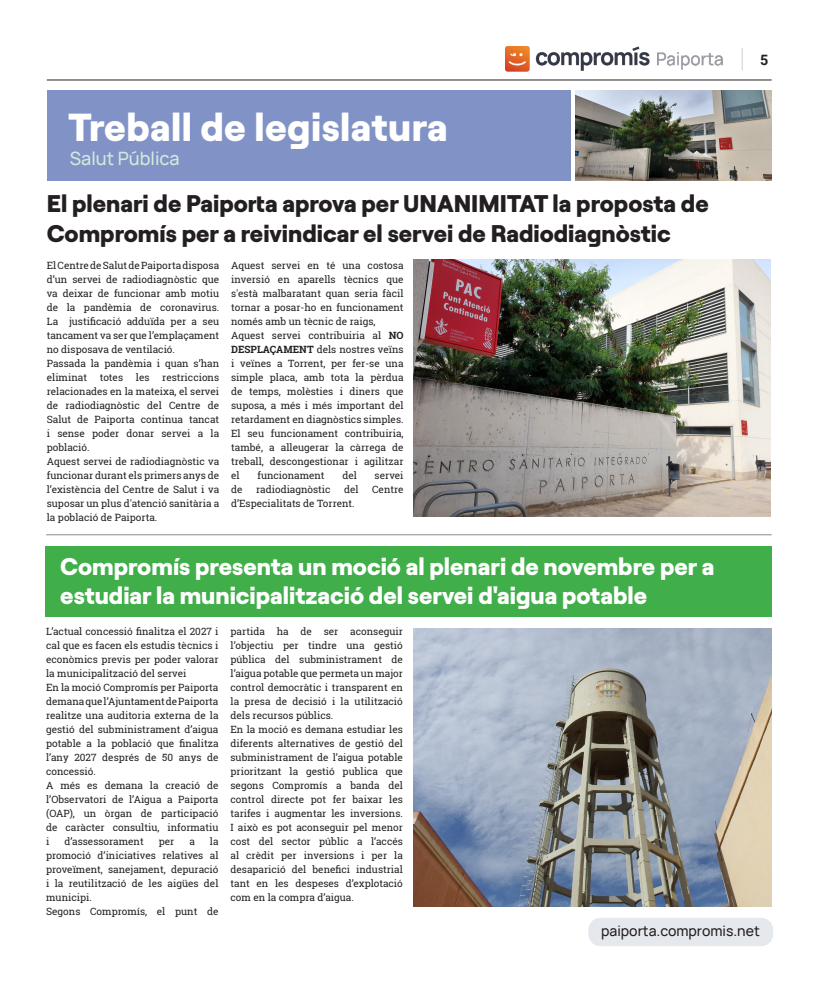
<style>
.page{position:relative;width:820px;height:993px;background:#fff}
.page>*{position:absolute;margin:0;border:0;box-sizing:border-box;transform-origin:0 0}
.t1{font:800 39px "Roobert TRIAL";letter-spacing:.01em;color:#fff}
.t2{font:800 24px/30px "Roobert";color:#231f20}
.t3{font:800 24px/28.8px "Roobert";color:#fff}
.t4{font:500 18px "Manrope";color:#d3ead9}
.t5{font:700 14.3px "Roboto";color:#231f20}
.t6{font:500 14px "Manrope";color:#231f20}
.t7{font:10px/14px "Roboto Slab";color:#231f20;text-align:justify}
.s1{font-weight:700}
</style>
<div class="page">
<hr style="left:47px;top:79px;width:724px;height:1px;background:#231f20">
<div style="left:588px;top:917px;width:184px;height:28px;background:#e5e8ed;border-radius:12px"></div>
<img style="left:505px;top:47px;width:238px;height:25px">
<div style="left:47px;top:90px;width:523px;height:91px;background:#8193c6"></div>
<img style="left:575px;top:90px;width:196px;height:91px">
<img style="left:413px;top:259px;width:356px;height:257px">
<div style="left:45px;top:546px;width:726px;height:71px;background:#40ae49"></div>
<img style="left:413px;top:628px;width:358px;height:278px">
<hr style="left:46px;top:534px;width:725px;height:1px;background:#231f20">
<p class="t1" style="left:69px;top:98px;width:380px">Treball de legislatura</p>
<p class="t4" style="left:70px;top:147px;width:111px">Salut Pública</p>
<p class="t2" style="left:47px;top:187px;width:663px">El plenari de Paiporta aprova per UNANIMITAT la proposta de<br>Compromís per a reivindicar el servei de Radiodiagnòstic</p>
<p class="t7" style="left:47px;top:258px;width:174px">El Centre de Salut de Paiporta disposa d’un servei de radiodiagnòstic que va deixar de funcionar amb motiu de la pandèmia de coronavirus.<br>La justificació adduïda per a seu tancament va ser que l’emplaçament no disposava de ventilació.</p>
<p class="t7" style="left:47px;top:356px;width:174px">Passada la pandèmia i quan s’han eliminat</p>
<p class="t7" style="left:47px;top:370px;width:174px;text-indent:115px">restriccions relacionades en la mateixa, el servei de radiodiagnòstic del Centre de Salut de Paiporta continua tancat i sense poder donar servei a la població.</p>
<p class="t7" style="left:47px;top:454px;width:174px">Aquest servei de radiodiagnòstic va funcionar durant els primers anys de l’existència del Centre de Salut i va suposar un plus d'atenció sanitària a la població de Paiporta.</p>
<p class="t7" style="left:100px;top:370px;width:25px">totes</p>
<p class="t7" style="left:136px;top:370px;width:15px">les</p>
<p class="t7" style="left:231px;top:258px;width:174px">Aquest servei en té una costosa inversió en aparells tècnics que s'està malbaratant quan seria fàcil tornar a posar-ho en funcionament només amb un tècnic de raigs,</p>
<p class="t7" style="left:231px;top:328px;width:174px">Aquest servei contribuiria al <span class="s1">NO DESPLAÇAMENT</span> dels nostres veïns i veïnes a Torrent, per fer-se una simple placa, amb tota la pèrdua de temps, molèsties i diners que suposa, a més i més important del retardament en diagnòstics simples.</p>
<p class="t7" style="left:231px;top:426px;width:174px">El seu funcionament contribuiria, també, a alleugerar la càrrega de treball, descongestionar i agilitzar el</p>
<p class="t7" style="left:257px;top:468px;width:69px">funcionament</p>
<p class="t7" style="left:342px;top:468px;width:16px">del</p>
<p class="t7" style="left:374px;top:468px;width:30px">servei</p>
<p class="t7" style="left:231px;top:482px;width:13px">de</p>
<p class="t7" style="left:256px;top:482px;width:76px">radiodiagnòstic</p>
<p class="t7" style="left:344px;top:482px;width:16px">del</p>
<p class="t7" style="left:372px;top:482px;width:33px">Centre</p>
<p class="t7" style="left:231px;top:496px;width:125px">d’Especialitats de Torrent.</p>
<p class="t3" style="left:60px;top:550px;width:655px">Compromís presenta un moció al plenari de novembre per a estudiar la municipalització del servei d'aigua potable</p>
<p class="t7" style="left:46px;top:624px;width:174px">L’actual concessió finalitza el 2027 i cal que es facen els estudis tècnics i econòmics previs per poder valorar la municipalització del servei</p>
<p class="t7" style="left:46px;top:680px;width:174px">En la moció Compromís per Paiporta demana que l’Ajuntament de Paiporta realitze una auditoria externa de la gestió del subministrament d’aigua potable a la població que finalitza l’any 2027 després de 50 anys de concessió.</p>
<p class="t7" style="left:46px;top:778px;width:174px">A més es demana la creació de l’Observatori de l’Aigua a Paiporta (OAP), un òrgan de participació de caràcter consultiu, informatiu i</p>
<p class="t7" style="left:230px;top:624px;width:174px">partida ha de ser aconseguir l’objectiu per tindre una gestió pública del subministrament de l’aigua potable que permeta un major control democràtic i transparent en la presa de decisió i la utilització dels recursos públics.</p>
<p class="t7" style="left:230px;top:722px;width:174px">En la moció es demana estudiar les diferents alternatives de gestió del subministrament de l’aigua potable prioritzant la gestió publica que segons Compromís a banda del control directe pot fer baixar les tarifes i augmentar les inversions.<br>I això es pot aconseguir pel menor cost del sector públic a l’accés al crèdit per inversions i per la desaparició del benefici industrial tant en les despeses d’explotació com en la compra d’aigua.</p>
<p class="t7" style="left:46px;top:834px;width:174px;text-indent:164px">la promoció d’iniciatives relatives al proveïment, sanejament, depuració i la reutilització de les aigües del municipi.</p>
<p class="t7" style="left:46px;top:904px;width:174px">Segons Compromís, el punt de</p>
<p class="t7" style="left:64px;top:834px;width:81px">d’assessorament</p>
<p class="t7" style="left:159px;top:834px;width:17px">per</p>
<p class="t7" style="left:189px;top:834px;width:7px">a</p>
<h3 class="t5" style="left:760px;top:50px;width:10px">5</h3>
<h3 class="t6" style="left:600px;top:922px;width:160px">paiporta.compromis.net</h3>
</div>
